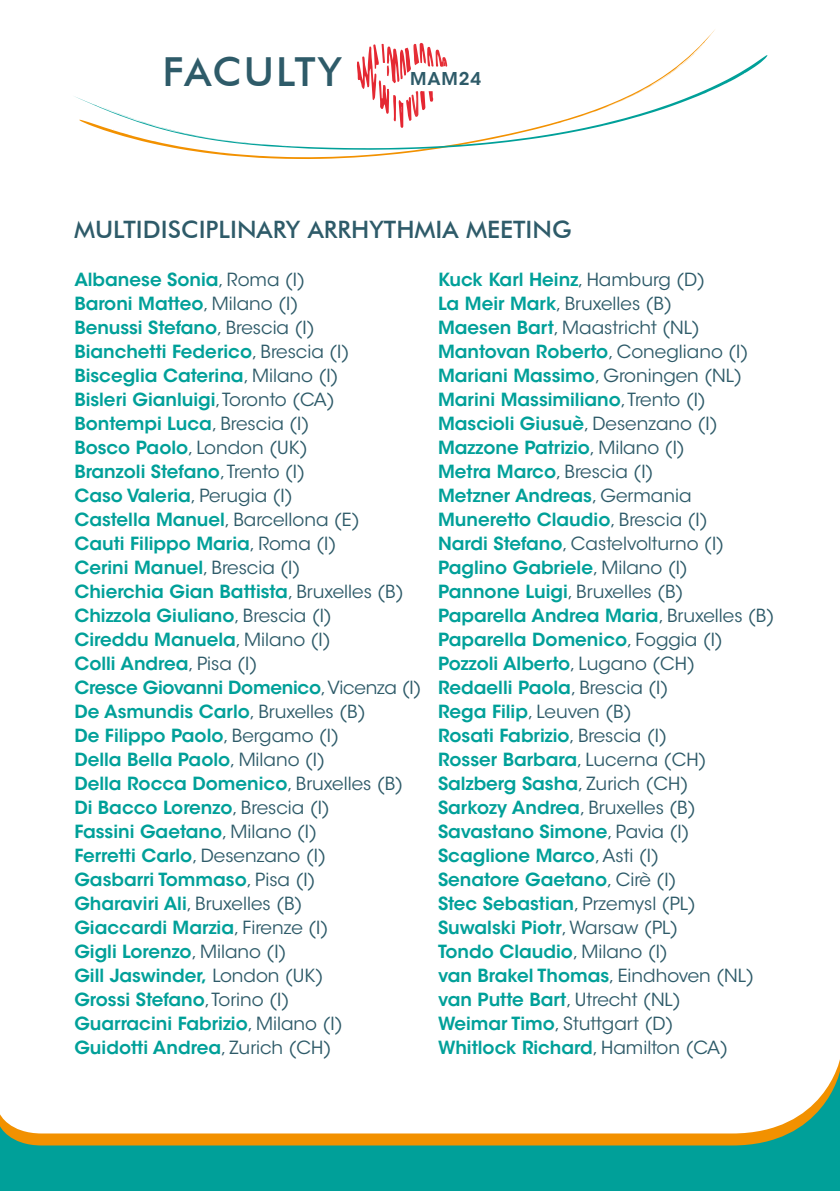
<style>
.page{position:relative;width:840px;height:1191px;background:#fff}
.page>*{position:absolute;margin:0;border:0;box-sizing:border-box;transform-origin:0 0}
.t1{font:500 40px "Futura BT";letter-spacing:.04em;color:#2e5b69}
.t2{font:500 24px "Futura BT";color:#2e5b69}
.t3{font:600 18px/24px "ITC Avant Garde Std";color:#00a099}
.t4{font:600 17.6px "ITC Avant Garde Std";letter-spacing:.05em;color:#2e5b69}
.s1{font-weight:400;color:#2e5b69}
</style>
<div class="page">
<svg style="left:187px;top:29px;width:528px;height:130px"></svg>
<svg style="left:74px;top:55px;width:693px;height:95px"></svg>
<svg style="left:0;top:1071px;width:839px;height:120px"></svg>
<svg style="left:356px;top:42px;width:92px;height:86px"></svg>
<h1 class="t1" style="left:162px;top:48px;width:181px">FACULTY</h1>
<p class="t4" style="left:410px;top:67px;width:72px">MAM24</p>
<h2 class="t2" style="left:74px;top:215px;width:498px">MULTIDISCIPLINARY ARRHYTHMIA MEETING</h2>
<p class="t3" style="left:438px;top:267px;width:338px">Kuck Karl Heinz<span class="s1">, Hamburg (D)<br></span>La Meir Mark<span class="s1">, Bruxelles (B)<br></span>Maesen Bart<span class="s1">, Maastricht (NL)<br></span>Mantovan Roberto<span class="s1">, Conegliano (I)<br></span>Mariani Massimo<span class="s1">, Groningen (NL)<br></span>Marini Massimiliano<span class="s1">, Trento (I)<br></span>Mascioli Giusuè<span class="s1">, Desenzano (I)<br></span>Mazzone Patrizio<span class="s1">, Milano (I)<br></span>Metra Marco<span class="s1">, Brescia (I)<br></span>Metzner Andreas<span class="s1">, Germania<br></span>Muneretto Claudio<span class="s1">, Brescia (I)<br></span>Nardi Stefano<span class="s1">, Castelvolturno (I)<br></span>Paglino Gabriele<span class="s1">, Milano (I)<br></span>Pannone Luigi<span class="s1">, Bruxelles (B)<br></span>Paparella Andrea Maria<span class="s1">, Bruxelles (B)<br></span>Paparella Domenico<span class="s1">, Foggia (I)<br></span>Pozzoli Alberto<span class="s1">, Lugano (CH)<br></span>Redaelli Paola<span class="s1">, Brescia (I)<br></span>Rega Filip<span class="s1">, Leuven (B)<br></span>Rosati Fabrizio<span class="s1">, Brescia (I)<br></span>Rosser Barbara<span class="s1">, Lucerna (CH)<br></span>Salzberg Sasha<span class="s1">, Zurich (CH)<br></span>Sarkozy Andrea<span class="s1">, Bruxelles (B)<br></span>Savastano Simone<span class="s1">, Pavia (I)<br></span>Scaglione Marco<span class="s1">, Asti (I)<br></span>Senatore Gaetano<span class="s1">, Cirè (I)<br></span>Stec Sebastian<span class="s1">, Przemysl (PL)<br></span>Suwalski Piotr<span class="s1">, Warsaw (PL)<br></span>Tondo Claudio<span class="s1">, Milano (I)<br></span>van Brakel Thomas<span class="s1">, Eindhoven (NL) </span>van Putte Bart<span class="s1">, Utrecht (NL)<br></span>Weimar Timo<span class="s1">, Stuttgart (D)<br></span>Whitlock Richard<span class="s1">, Hamilton (CA)</span></p>
<p class="t3" style="left:74px;top:267px;width:348px">Albanese Sonia<span class="s1">, Roma (I)<br></span>Baroni Matteo<span class="s1">, Milano (I)<br></span>Benussi Stefano<span class="s1">, Brescia (I)<br></span>Bianchetti Federico<span class="s1">, Brescia (I)<br></span>Bisceglia Caterina<span class="s1">, Milano (I)<br></span>Bisleri Gianluigi<span class="s1">, Toronto (CA)<br></span>Bontempi Luca<span class="s1">, Brescia (I)<br></span>Bosco Paolo<span class="s1">, London (UK)<br></span>Branzoli Stefano<span class="s1">, Trento (I)<br></span>Caso Valeria<span class="s1">, Perugia (I)<br></span>Castella Manuel<span class="s1">, Barcellona (E)<br></span>Cauti Filippo Maria<span class="s1">, Roma (I)<br></span>Cerini Manuel<span class="s1">, Brescia (I)<br></span>Chierchia Gian Battista<span class="s1">, Bruxelles (B)<br></span>Chizzola Giuliano<span class="s1">, Brescia (I)<br></span>Cireddu Manuela<span class="s1">, Milano (I)<br></span>Colli Andrea<span class="s1">, Pisa (I)<br></span>Cresce Giovanni Domenico<span class="s1">, Vicenza (I)<br></span>De Asmundis Carlo<span class="s1">, Bruxelles (B)<br></span>De Filippo Paolo<span class="s1">, Bergamo (I)<br></span>Della Bella Paolo<span class="s1">, Milano (I)<br></span>Della Rocca Domenico<span class="s1">, Bruxelles (B)<br></span>Di Bacco Lorenzo<span class="s1">, Brescia (I)<br></span>Fassini Gaetano<span class="s1">, Milano (I)<br></span>Ferretti Carlo<span class="s1">, Desenzano (I)<br></span>Gasbarri Tommaso<span class="s1">, Pisa (I)<br></span>Gharaviri Ali<span class="s1">, Bruxelles (B)<br></span>Giaccardi Marzia<span class="s1">, Firenze (I)<br></span>Gigli Lorenzo<span class="s1">, Milano (I)<br></span>Gill Jaswinder, <span class="s1">London (UK)<br></span>Grossi Stefano<span class="s1">, Torino (I)<br></span>Guarracini Fabrizio<span class="s1">, Milano (I)<br></span>Guidotti Andrea<span class="s1">, Zurich (CH)</span></p>
</div>
